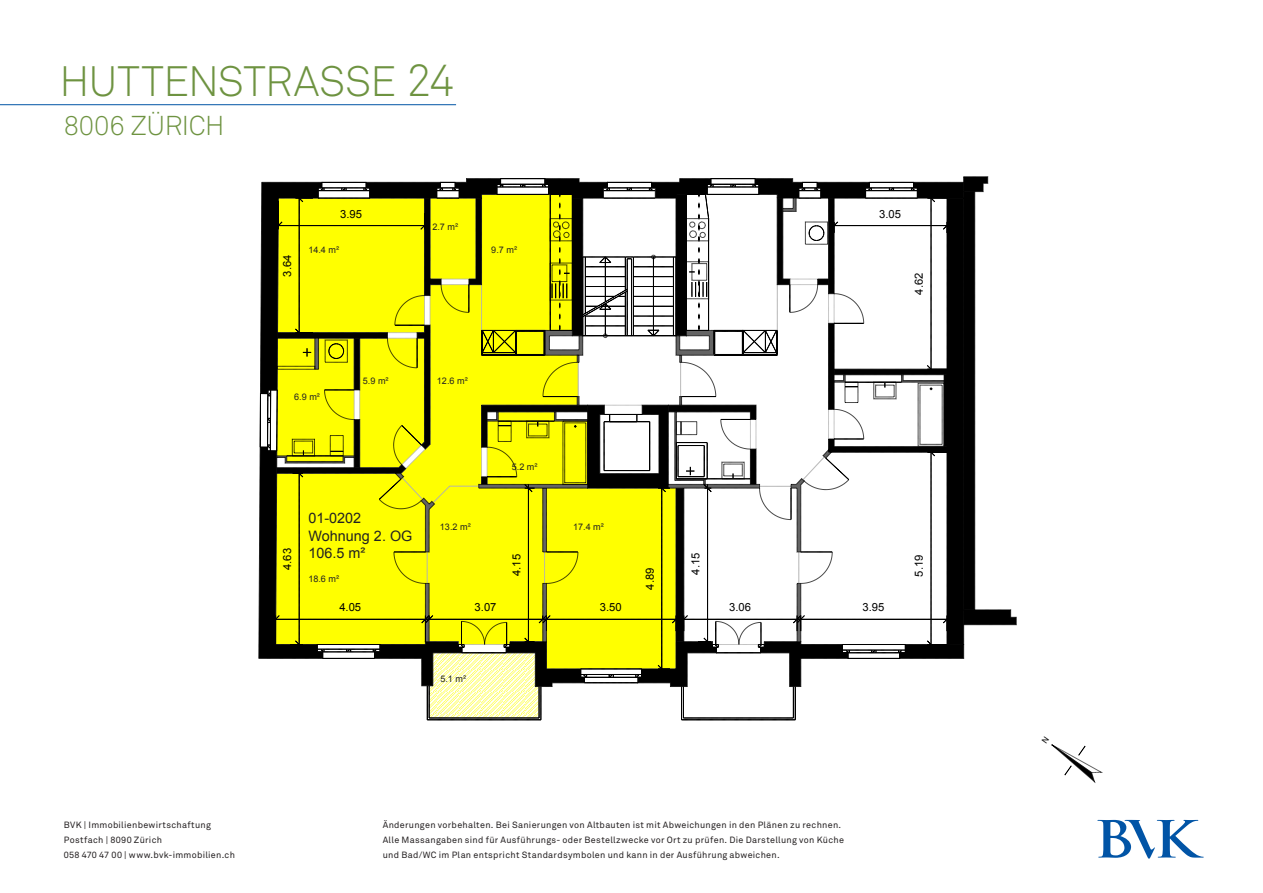
<style>
.page{position:relative;width:1263px;height:893px;background:#fff}
.page>*{position:absolute;margin:0;border:0;box-sizing:border-box;transform-origin:0 0}
.t1{font:42px "Akkurat Light Pro";letter-spacing:-.01em;color:#6e9341}
.t2{font:27px "Akkurat Light Pro";letter-spacing:-.015em;color:#6e9341}
.t3{font:14.4px/17.2px "Arial";color:#222}
.t4{font:11.25px "Arial";color:#000}
.t5{font:9px/15px "Akkurat Pro";letter-spacing:.03em;color:#231f20}
.t6{font:9px "Arial";color:#222}
.s1{font-size:45px}
</style>
<div class="page">
<svg style="left:1097px;top:820px;width:107px;height:39px"></svg>
<hr style="left:0;top:104px;width:456px;height:1px;background:#0154a6">
<svg style="left:258px;top:176px;width:759px;height:545px"></svg>
<svg style="left:1051px;top:744px;width:52px;height:39px"></svg>
<h1 class="t1" style="left:60px;top:56px;width:396px">HUTTENSTRASSE <span class="s1">24</span></h1>
<h2 class="t2" style="left:64px;top:109px;width:162px">8006 ZÜRICH</h2>
<p class="t4" style="left:280px;top:277px;width:23px;rotate:-90deg">3.64</p>
<p class="t4" style="left:340px;top:206px;width:23px">3.95</p>
<p class="t6" style="left:308px;top:244px;width:32px">14.4 m²</p>
<p class="t6" style="left:432px;top:221px;width:27px">2.7 m²</p>
<p class="t6" style="left:491px;top:244px;width:27px">9.7 m²</p>
<p class="t6" style="left:294px;top:391px;width:27px">6.9 m²</p>
<p class="t6" style="left:363px;top:375px;width:27px">5.9 m²</p>
<p class="t4" style="left:280px;top:570px;width:23px;rotate:-90deg">4.63</p>
<h3 class="t3" style="left:308px;top:510px;width:106px">01-0202<br>Wohnung 2. OG<br>106.5 m²</h3>
<p class="t6" style="left:308px;top:573px;width:32px">18.6 m²</p>
<p class="t6" style="left:437px;top:375px;width:32px">12.6 m²</p>
<p class="t6" style="left:512px;top:461px;width:27px">5.2 m²</p>
<p class="t6" style="left:440px;top:521px;width:32px">13.2 m²</p>
<p class="t6" style="left:573px;top:521px;width:32px">17.4 m²</p>
<p class="t4" style="left:509px;top:576px;width:23px;rotate:-90deg">4.15</p>
<p class="t4" style="left:642px;top:590px;width:23px;rotate:-90deg">4.89</p>
<p class="t4" style="left:688px;top:575px;width:23px;rotate:-90deg">4.15</p>
<p class="t4" style="left:339px;top:600px;width:23px">4.05</p>
<p class="t4" style="left:475px;top:600px;width:23px">3.07</p>
<p class="t6" style="left:440px;top:673px;width:27px">5.1 m²</p>
<p class="t4" style="left:600px;top:600px;width:23px">3.50</p>
<p class="t4" style="left:729px;top:600px;width:23px">3.06</p>
<p class="t4" style="left:879px;top:206px;width:23px">3.05</p>
<p class="t4" style="left:912px;top:295px;width:23px;rotate:-90deg">4.62</p>
<p class="t4" style="left:862px;top:600px;width:23px">3.95</p>
<p class="t4" style="left:912px;top:577px;width:23px;rotate:-90deg">5.19</p>
<p class="t5" style="left:64px;top:817px;width:173px">BVK | Immobilienbewirtschaftung<br>Postfach | 8090 Zürich<br>058 470 47 00 | www.bvk-immobilien.ch</p>
<p class="t5" style="left:383px;top:817px;width:463px">Änderungen vorbehalten. Bei Sanierungen von Altbauten ist mit Abweichungen in den Plänen zu rechnen.<br>Alle Massangaben sind für Ausführungs- oder Bestellzwecke vor Ort zu prüfen. Die Darstellung von Küche und Bad/WC im Plan entspricht Standardsymbolen und kann in der Ausführung abweichen.</p>
</div>
